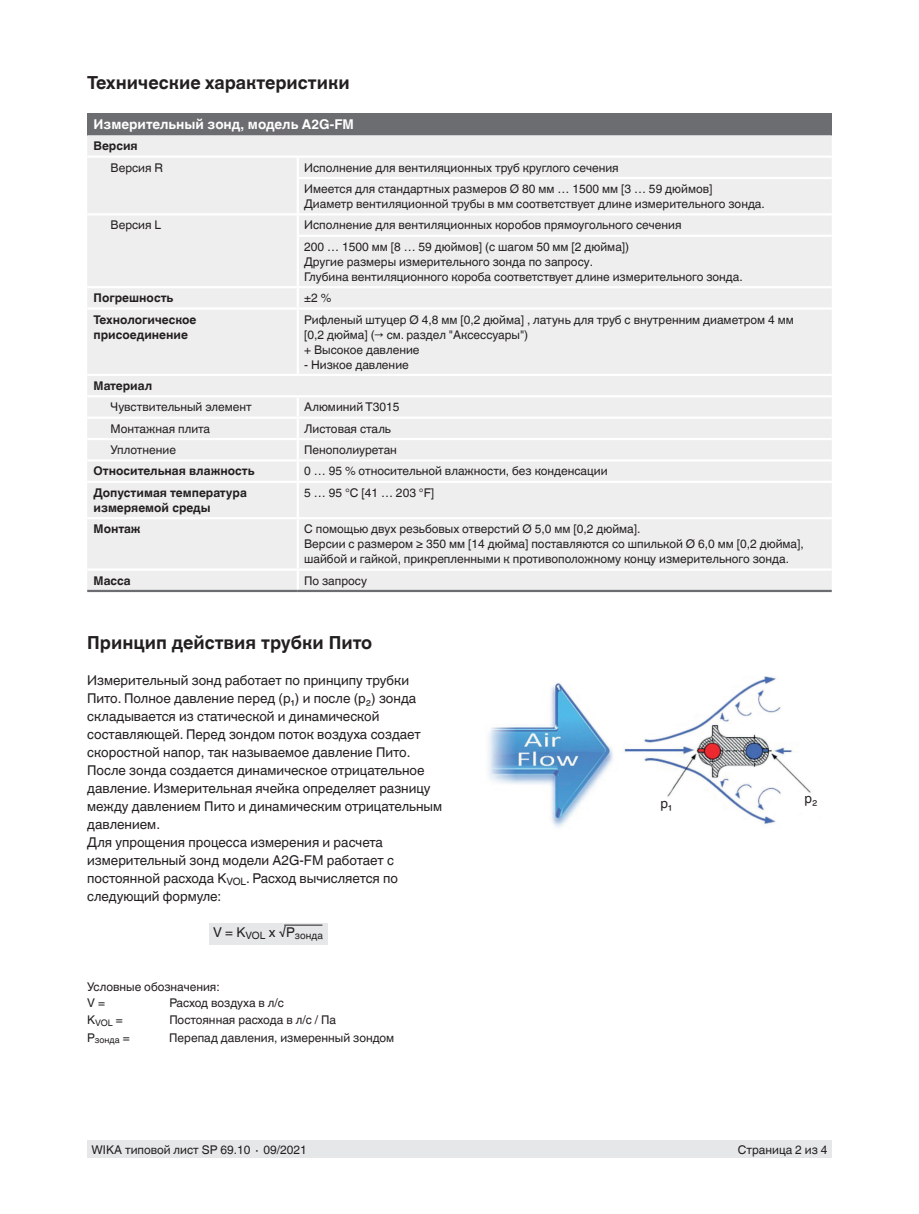
<style>
.page{position:relative;width:919px;height:1214px;background:#fff}
.page>*{position:absolute;margin:0;border:0;box-sizing:border-box;transform-origin:0 0}
.t1{font:700 18px "Helvetica World";color:#231f20}
.t2{font:13.5px/18px "Helvetica World";color:#231f20}
.t3{font:700 13.5px "Helvetica World";color:#fff}
.t4{font:12px/15px "Helvetica World";color:#231f20}
.t5{font:700 12px/15px "Helvetica World";color:#231f20}
.t6{font:10.2px "Helvetica World";color:#231f20}
.t7{font:9px "Helvetica World";color:#231f20}
</style>
<div class="page">
<div style="left:87px;top:1140px;width:744px;height:17px;background:#e6e7e9"></div>
<div style="left:87px;top:113px;width:744px;height:22px;background:#6c6d70"></div>
<div style="left:87px;top:135px;width:744px;height:455px;background:#eeeeef"></div>
<hr style="left:297px;top:177px;width:534px;height:2px;background:#fff">
<hr style="left:298px;top:213px;width:533px;height:2px;background:#fff">
<hr style="left:297px;top:235px;width:534px;height:2px;background:#fff">
<hr style="left:87px;top:286px;width:211px;height:2px;background:#fff">
<hr style="left:298px;top:286px;width:533px;height:2px;background:#fff">
<svg style="left:297px;top:288px;width:2px;height:19px"></svg>
<hr style="left:87px;top:307px;width:211px;height:3px;background:#fff">
<hr style="left:298px;top:307px;width:533px;height:3px;background:#fff">
<hr style="left:297px;top:310px;width:2px;height:64px;background:#fff">
<hr style="left:87px;top:416px;width:211px;height:3px;background:#fff">
<hr style="left:298px;top:416px;width:533px;height:3px;background:#fff">
<hr style="left:87px;top:438px;width:211px;height:2px;background:#fff">
<hr style="left:298px;top:438px;width:533px;height:2px;background:#fff">
<svg style="left:297px;top:397px;width:2px;height:62px"></svg>
<hr style="left:87px;top:459px;width:211px;height:2px;background:#fff">
<hr style="left:298px;top:459px;width:533px;height:2px;background:#fff">
<hr style="left:297px;top:461px;width:2px;height:20px;background:#fff">
<hr style="left:87px;top:481px;width:211px;height:2px;background:#fff">
<hr style="left:298px;top:481px;width:533px;height:2px;background:#fff">
<hr style="left:297px;top:483px;width:2px;height:34px;background:#fff">
<hr style="left:87px;top:517px;width:211px;height:2px;background:#fff">
<hr style="left:298px;top:517px;width:533px;height:2px;background:#fff">
<hr style="left:297px;top:519px;width:2px;height:49px;background:#fff">
<hr style="left:87px;top:568px;width:211px;height:2px;background:#fff">
<hr style="left:298px;top:568px;width:533px;height:2px;background:#fff">
<hr style="left:297px;top:570px;width:2px;height:20px;background:#fff">
<svg style="left:297px;top:158px;width:2px;height:19px"></svg>
<hr style="left:297px;top:179px;width:2px;height:34px;background:#fff">
<hr style="left:87px;top:213px;width:211px;height:2px;background:#fff">
<hr style="left:297px;top:215px;width:2px;height:20px;background:#fff">
<hr style="left:297px;top:237px;width:2px;height:49px;background:#fff">
<hr style="left:87px;top:395px;width:211px;height:2px;background:#fff">
<hr style="left:298px;top:395px;width:533px;height:2px;background:#fff">
<hr style="left:87px;top:155px;width:211px;height:3px;background:#fff">
<hr style="left:298px;top:155px;width:533px;height:3px;background:#fff">
<hr style="left:87px;top:374px;width:211px;height:2px;background:#fff">
<hr style="left:298px;top:374px;width:533px;height:2px;background:#fff">
<hr style="left:87px;top:590px;width:211px;height:2px;background:#6c6d70">
<hr style="left:298px;top:590px;width:533px;height:2px;background:#6c6d70">
<div style="left:209px;top:923px;width:118px;height:21px;background:#e6e7e9"></div>
<hr style="left:284px;top:924px;width:38px;height:1px;background:#231f20">
<img style="left:488px;top:676px;width:323px;height:152px">
<h1 class="t1" style="left:87px;top:73px;width:264px">Технические характеристики</h1>
<p class="t3" style="left:94px;top:116px;width:262px">Измерительный зонд, модель A2G-FM</p>
<p class="t5" style="left:94px;top:139px;width:46px">Версия</p>
<p class="t4" style="left:111px;top:160px;width:54px">Версия R</p>
<p class="t4" style="left:304px;top:157px;width:410px;line-height:21.3px">Исполнение для вентиляционных труб круглого сечения<br>Имеется для стандартных размеров Ø 80 мм … 1500 мм [3 … 59 дюймов]</p>
<p class="t4" style="left:304px;top:196px;width:462px">Диаметр вентиляционной трубы в мм соответствует длине измерительного зонда.</p>
<p class="t4" style="left:111px;top:218px;width:52px">Версия L</p>
<p class="t4" style="left:304px;top:215px;width:379px;line-height:21.3px">Исполнение для вентиляционных коробов прямоугольного сечения<br>200 … 1500 мм [8 … 59 дюймов] (с шагом 50 мм [2 дюйма])</p>
<p class="t4" style="left:304px;top:254px;width:440px">Другие размеры измерительного зонда по запросу.<br>Глубина вентиляционного короба соответствует длине измерительного зонда.</p>
<p class="t5" style="left:94px;top:290px;width:81px">Погрешность</p>
<p class="t4" style="left:304px;top:290px;width:29px">±2 %</p>
<p class="t5" style="left:94px;top:312px;width:104px">Технологическое присоединение</p>
<p class="t4" style="left:304px;top:312px;width:491px">Рифленый штуцер Ø 4,8 мм [0,2 дюйма] , латунь для труб с внутренним диаметром 4 мм [0,2 дюйма] (→ см. раздел "Аксессуары")<br>+ Высокое давление</p>
<p class="t4" style="left:304px;top:357px;width:106px">- Низкое давление</p>
<p class="t5" style="left:94px;top:378px;width:60px">Материал</p>
<p class="t4" style="left:111px;top:400px;width:143px">Чувствительный элемент</p>
<p class="t4" style="left:304px;top:400px;width:97px">Алюминий T3015</p>
<p class="t4" style="left:111px;top:421px;width:101px">Монтажная плита</p>
<p class="t4" style="left:304px;top:421px;width:88px">Листовая сталь</p>
<p class="t4" style="left:111px;top:442px;width:67px">Уплотнение</p>
<p class="t4" style="left:304px;top:442px;width:94px">Пенополиуретан</p>
<p class="t5" style="left:94px;top:464px;width:162px">Относительная влажность</p>
<p class="t4" style="left:304px;top:464px;width:305px">0 … 95 % относительной влажности, без конденсации</p>
<p class="t5" style="left:94px;top:485px;width:155px">Допустимая температура измеряемой среды</p>
<p class="t4" style="left:304px;top:485px;width:131px">5 … 95 °C [41 … 203 °F]</p>
<p class="t5" style="left:94px;top:521px;width:49px">Монтаж</p>
<p class="t4" style="left:304px;top:521px;width:501px">С помощью двух резьбовых отверстий Ø 5,0 мм [0,2 дюйма].<br>Версии с размером ≥ 350 мм [14 дюйма] поставляются со шпилькой Ø 6,0 мм [0,2 дюйма], шайбой и гайкой, прикрепленными к противоположному концу измерительного зонда.</p>
<p class="t5" style="left:94px;top:573px;width:39px">Масса</p>
<p class="t4" style="left:304px;top:573px;width:64px">По запросу</p>
<h1 class="t1" style="left:87px;top:632px;width:286px">Принцип действия трубки Пито</h1>
<p class="t2" style="left:87px;top:671px;width:356px">Измерительный зонд работает по принципу трубки Пито. Полное давление перед (p₁) и после (p₂) зонда складывается из статической и динамической составляющей. Перед зондом поток воздуха создает скоростной напор, так называемое давление Пито.<br>После зонда создается динамическое отрицательное давление. Измерительная ячейка определяет разницу между давлением Пито и динамическим отрицательным давлением.<br>Для упрощения процесса измерения и расчета измерительный зонд модели A2G-FM работает с постоянной расхода K<sub>VOL</sub>. Расход вычисляется по следующий формуле:</p>
<p class="t6" style="left:213px;top:929px;width:111px"><sup>V</sup> <sup>=</sup> <sup>K</sup>VOL <sup>x</sup> <sup>√P</sup>зонда</p>
<p class="t4" style="left:87px;top:978px;width:134px;line-height:16.2px">Условные обозначения:<br>V =</p>
<p class="t4" style="left:169px;top:995px;width:116px">Расход воздуха в л/с</p>
<p class="t7" style="left:87px;top:1017px;width:37px"><sup>K</sup>VOL <sup>=</sup></p>
<p class="t4" style="left:169px;top:1012px;width:168px">Постоянная расхода в л/с / Па</p>
<p class="t7" style="left:87px;top:1035px;width:44px"><sup>P</sup>зонда <sup>=</sup></p>
<p class="t4" style="left:169px;top:1030px;width:226px">Перепад давления, измеренный зондом</p>
<p class="t2" style="left:660px;top:794px;width:13px">p₁</p>
<p class="t2" style="left:804px;top:789px;width:14px">p₂</p>
<p class="t4" style="left:91px;top:1142px;width:217px">WIKA типовой лист SP 69.10 ∙ 09/2021</p>
<p class="t4" style="left:737px;top:1142px;width:91px">Страница 2 из 4</p>
</div>
